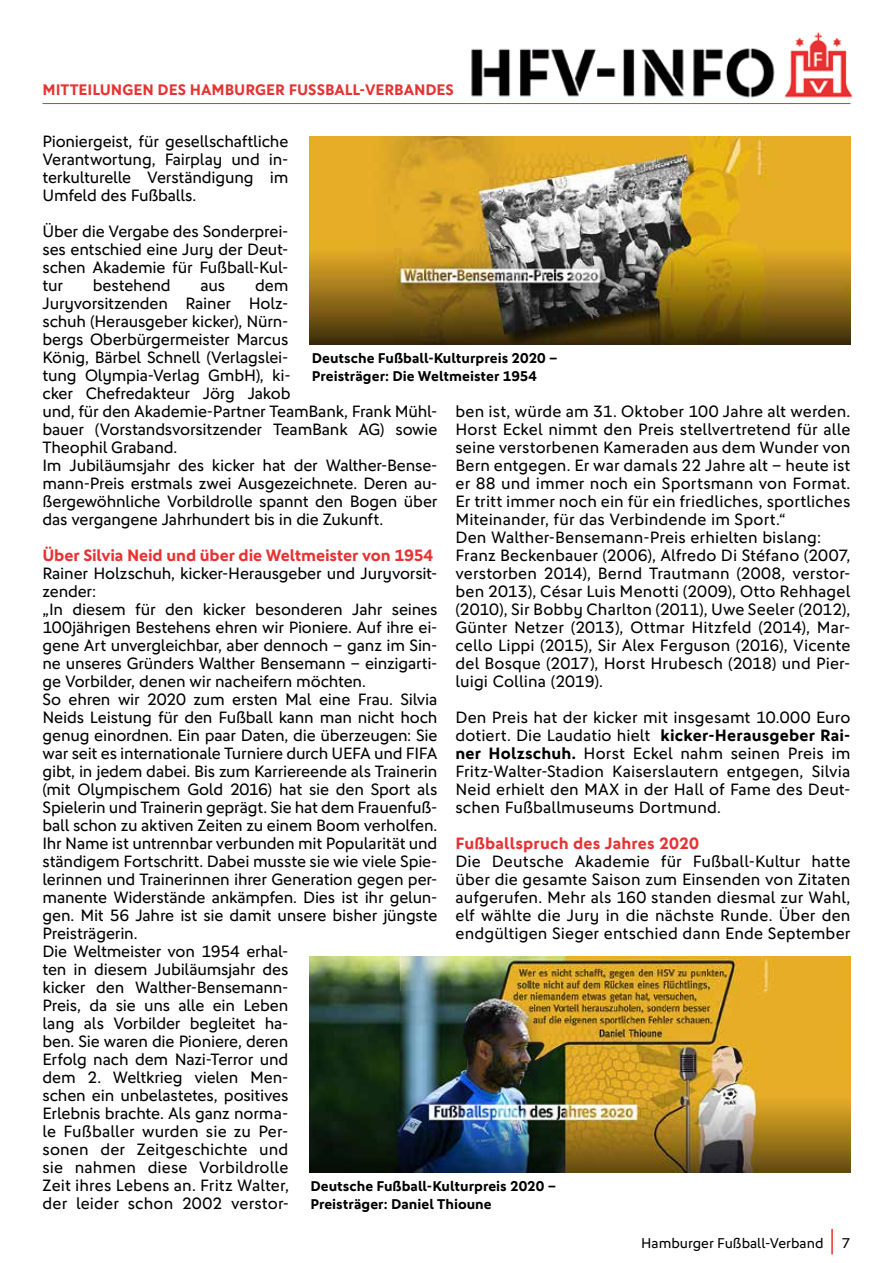
<style>
.page{position:relative;width:893px;height:1263px;background:#fff}
.page>*{position:absolute;margin:0;border:0;box-sizing:border-box;transform-origin:0 0}
.t1{font:16.5px/18px "DFB Sans";letter-spacing:-.01em;color:#000;text-align:justify}
.t2{font:16.5px/18px "DFB Sans";letter-spacing:.01em;color:#000}
.t3{font:700 16.5px "DFB Sans";letter-spacing:-.005em;color:#e73232}
.t4{font:700 15.3px "DFB Sans";color:#e73232}
.t5{font:700 14.25px/18px "DFB Sans";color:#000}
.t6{font:14.25px "DFB Sans";color:#000}
.s1{font-weight:700}
</style>
<div class="page">
<hr style="left:831px;top:1229px;width:2px;height:25px;background:#e73232">
<hr style="left:43px;top:103px;width:807px;height:1px;background:#e73232">
<img style="left:471px;top:32px;width:382px;height:66px">
<img style="left:310px;top:136px;width:540px;height:209px">
<img style="left:310px;top:957px;width:540px;height:216px">
<p class="t4" style="left:43px;top:80px;width:413px">MITTEILUNGEN DES HAMBURGER FUSSBALL-VERBANDES</p>
<p class="t1" style="left:43px;top:132px;width:247px">Pioniergeist, für gesellschaftliche Verantwortung, Fairplay und in&shy;terkulturelle Verständigung im Umfeld des Fußballs.</p>
<p class="t1" style="left:43px;top:222px;width:247px">Über die Vergabe des Sonderprei&shy;ses entschied eine Jury der Deut&shy;schen Akademie für Fußball-Kul&shy;tur</p>
<p class="t1" style="left:43px;top:276px;width:396px;text-align:left;text-indent:213px">dem<br>Juryvorsitzenden Rainer Holz-<br>schuh (Herausgeber kicker), Nürn-<br>bergs Oberbürgermeister Marcus<br>König, Bärbel Schnell (Verlagslei-<br>tung Olympia-Verlag GmbH), ki-<br>cker Chefredakteur Jörg Jakob<br>und, für den Akademie-Partner TeamBank, Frank Mühl&shy;bauer (Vorstandsvorsitzender TeamBank AG) sowie Theophil Graband.<br>Im Jubiläumsjahr des kicker hat der Walther-Bense&shy;mann-Preis erstmals zwei Ausgezeichnete. Deren au&shy;ßergewöhnliche Vorbildrolle spannt den Bogen über das vergangene Jahrhundert bis in die Zukunft.</p>
<p class="t3" style="left:43px;top:545px;width:392px">Über Silvia Neid und über die Weltmeister von 1954</p>
<p class="t1" style="left:43px;top:564px;width:396px;text-align:left">Rainer Holzschuh, kicker-Herausgeber und Juryvorsit&shy;zender:<br>„In diesem für den kicker besonderen Jahr seines 100jährigen Bestehens ehren wir Pioniere. Auf ihre ei&shy;gene Art unvergleichbar, aber dennoch – ganz im Sin&shy;ne unseres Gründers Walther Bensemann – einzigarti&shy;ge Vorbilder, denen wir nacheifern möchten.<br>So ehren wir 2020 zum ersten Mal eine Frau. Silvia Neids Leistung für den Fußball kann man nicht hoch genug einordnen. Ein paar Daten, die überzeugen: Sie war seit es internationale Turniere durch UEFA und FIFA gibt, in jedem dabei. Bis zum Karriereende als Trainerin (mit Olympischem Gold 2016) hat sie den Sport als Spielerin und Trainerin geprägt. Sie hat dem Frauenfuß&shy;ball schon zu aktiven Zeiten zu einem Boom verholfen.<br>Ihr Name ist untrennbar verbunden mit Popularität und ständigem Fortschritt. Dabei musste sie wie viele Spie&shy;lerinnen und Trainerinnen ihrer Generation gegen per&shy;manente Widerstände ankämpfen. Dies ist ihr gelun&shy;gen. Mit 56 Jahre ist sie damit unsere bisher jüngste Preisträgerin.<br>Die Weltmeister von 1954 erhal-<br>ten in diesem Jubiläumsjahr des<br>kicker den Walther-Bensemann-<br>Preis, da sie uns alle ein Leben<br>lang als Vorbilder begleitet ha-<br>ben. Sie waren die Pioniere, deren<br>Erfolg nach dem Nazi-Terror und<br>dem 2. Weltkrieg vielen Men-<br>schen ein unbelastetes, positives<br>Erlebnis brachte. Als ganz norma-<br>le Fußballer wurden sie zu Per-<br>sonen der Zeitgeschichte und<br>sie nahmen diese Vorbildrolle<br>Zeit ihres Lebens an. Fritz Walter,<br>der leider schon 2002 verstor-</p>
<p class="t1" style="left:93px;top:276px;width:79px">bestehend</p>
<p class="t1" style="left:201px;top:276px;width:26px">aus</p>
<p class="t5" style="left:312px;top:349px;width:247px">Deutsche Fußball-Kulturpreis 2020 –<br>Preisträger: Die Weltmeister 1954</p>
<p class="t2" style="left:455px;top:402px;width:396px">ben ist, würde am 31. Oktober 100 Jahre alt werden.<br>Horst Eckel nimmt den Preis stellvertretend für alle seine verstorbenen Kameraden aus dem Wunder von Bern entgegen. Er war damals 22 Jahre alt – heute ist er 88 und immer noch ein Sportsmann von Format.<br>Er tritt immer noch ein für ein friedliches, sportliches Miteinander, für das Verbindende im Sport.“<br>Den Walther-Bensemann-Preis erhielten bislang:<br>Franz Beckenbauer (2006), Alfredo Di Stéfano (2007, verstorben 2014), Bernd Trautmann (2008, verstor&shy;ben 2013), César Luis Menotti (2009), Otto Rehhagel (2010), Sir Bobby Charlton (2011), Uwe Seeler (2012), Günter Netzer (2013), Ottmar Hitzfeld (2014), Mar&shy;cello Lippi (2015), Sir Alex Ferguson (2016), Vicente del Bosque (2017), Horst Hrubesch (2018) und Pier&shy;luigi Collina (2019).</p>
<p class="t1" style="left:455px;top:708px;width:396px">Den Preis hat der kicker mit insgesamt 10.000 Euro dotiert. Die Laudatio hielt <span class="s1">kicker-Herausgeber Rai&shy;ner Holzschuh.</span> Horst Eckel nahm seinen Preis im Fritz-Walter-Stadion Kaiserslautern entgegen, Silvia Neid erhielt den MAX in der Hall of Fame des Deut&shy;schen Fußballmuseums Dortmund.</p>
<p class="t3" style="left:455px;top:833px;width:245px">Fußballspruch des Jahres 2020</p>
<p class="t1" style="left:455px;top:852px;width:396px">Die Deutsche Akademie für Fußball-Kultur hatte über die gesamte Saison zum Einsenden von Zitaten aufgerufen. Mehr als 160 standen diesmal zur Wahl, elf wählte die Jury in die nächste Runde. Über den endgültigen Sieger entschied dann Ende September</p>
<p class="t5" style="left:310px;top:1177px;width:247px">Deutsche Fußball-Kulturpreis 2020 –<br>Preisträger: Daniel Thioune</p>
<p class="t6" style="left:641px;top:1235px;width:184px">Hamburger Fußball-Verband</p>
<p class="t6" style="left:842px;top:1235px;width:10px">7</p>
</div>
